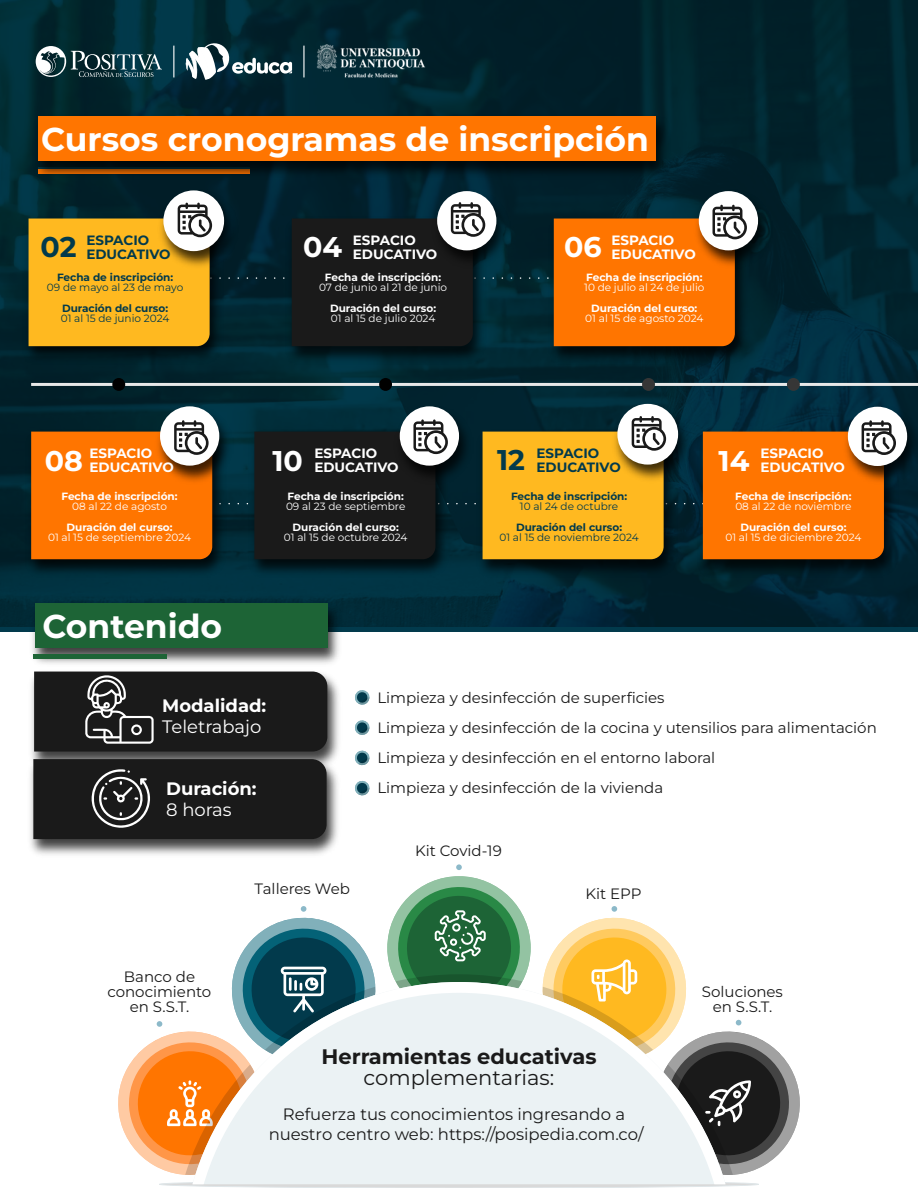
<style>
.page{position:relative;width:918px;height:1188px;background:#fff}
.page>*{position:absolute;margin:0;border:0;box-sizing:border-box;transform-origin:0 0}
.t1{font:700 33px "Montserrat";color:#fff}
.t2{font:700 28.5px "Montserrat";color:#fff}
.t3{font:700 28.5px "Montserrat";color:#023a4c}
.t4{font:700 21px "Montserrat";color:#1a1a1a}
.t5{font:21px "Montserrat";color:#1a1a1a}
.t6{font:700 18px "Montserrat";color:#fff}
.t7{font:18px "Montserrat";color:#fff}
.t8{font:16.5px/19.5px "Montserrat";color:#1a1a1a;text-align:center}
.t9{font:15px/15px "Montserrat";color:#1a1a1a;text-align:center}
.t10{font:700 13.5px/14.2px "Montserrat";color:#fff}
.t11{font:700 13.5px/14.2px "Montserrat";color:#023a4c}
.t12{font:10.5px "Montserrat";color:#fff}
.t13{font:700 10.5px "Montserrat";color:#fff}
.t14{font:700 10.5px "Montserrat";color:#023a4c}
.t15{font:10.5px "Montserrat";color:#023a4c}
.s1{font-size:28.5px}
</style>
<div class="page">
<img style="left:0;top:0;width:918px;height:626px">
<img style="left:31px;top:671px;width:308px;height:84px">
<img style="left:30px;top:755px;width:308px;height:100px">
<img style="left:30px;top:112px;width:643px;height:70px">
<div style="left:39px;top:116px;width:617px;height:45px;background:#ff7500"></div>
<img style="left:26px;top:599px;width:319px;height:65px">
<div style="left:35px;top:603px;width:293px;height:45px;background:#1d6436"></div>
<div style="left:34px;top:654px;width:133px;height:5px;background:#1d6436"></div>
<svg style="left:456px;top:864px;width:6px;height:6px"></svg>
<svg style="left:160px;top:1181px;width:598px;height:7px"></svg>
<div style="left:159px;top:1180px;width:600px;height:8px;border:1px solid #2a5869;border-radius:50%"></div>
<svg style="left:34px;top:672px;width:293px;height:80px;background:#252525"></svg>
<div style="left:33px;top:759px;width:294px;height:80px;background:#1a1a1a"></div>
<svg style="left:118px;top:876px;width:682px;height:309px"></svg>
<svg style="left:355px;top:690px;width:15px;height:15px"></svg>
<svg style="left:355px;top:720px;width:15px;height:15px"></svg>
<svg style="left:355px;top:750px;width:15px;height:16px"></svg>
<svg style="left:355px;top:780px;width:15px;height:16px"></svg>
<hr style="left:31px;top:383px;width:887px;height:3px;background:#e8e8e8">
<div style="left:112px;top:378px;width:13px;height:13px;background:#000;border-radius:50%"></div>
<div style="left:379px;top:378px;width:13px;height:13px;background:#000;border-radius:50%"></div>
<div style="left:642px;top:378px;width:13px;height:13px;background:#363636;border-radius:50%"></div>
<img style="left:20px;top:214px;width:207px;height:154px">
<img style="left:155px;top:186px;width:86px;height:16px">
<div style="left:163px;top:190px;width:61px;height:61px;background:#fff;border-radius:50%"></div>
<img style="left:283px;top:346px;width:207px;height:22px">
<img style="left:428px;top:187px;width:86px;height:15px">
<div style="left:437px;top:191px;width:59px;height:59px;background:#fff;border-radius:50%"></div>
<img style="left:545px;top:272px;width:207px;height:96px">
<img style="left:690px;top:187px;width:85px;height:85px">
<div style="left:699px;top:191px;width:59px;height:59px;background:#fff;border-radius:50%"></div>
<img style="left:246px;top:559px;width:207px;height:22px">
<img style="left:391px;top:402px;width:85px;height:14px">
<div style="left:400px;top:406px;width:59px;height:60px;background:#fff;border-radius:50%"></div>
<img style="left:22px;top:427px;width:207px;height:154px">
<img style="left:151px;top:402px;width:86px;height:14px">
<div style="left:160px;top:406px;width:59px;height:60px;background:#fff;border-radius:50%"></div>
<svg style="left:29px;top:202px;width:718px;height:144px;background:#7e5d27"></svg>
<img style="left:694px;top:487px;width:207px;height:94px">
<img style="left:839px;top:402px;width:79px;height:85px">
<div style="left:848px;top:407px;width:59px;height:59px;background:#fff;border-radius:50%"></div>
<div style="left:787px;top:378px;width:13px;height:13px;background:#363636;border-radius:50%"></div>
<img style="left:474px;top:559px;width:207px;height:22px">
<img style="left:609px;top:400px;width:87px;height:16px">
<div style="left:617px;top:404px;width:61px;height:61px;background:#fff;border-radius:50%"></div>
<svg style="left:31px;top:416px;width:865px;height:143px;background:#996524"></svg>
<svg style="left:36px;top:46px;width:126px;height:31px;background:#3e5e65"></svg>
<img style="left:316px;top:43px;width:111px;height:37px">
<hr style="left:173px;top:46px;width:1px;height:31px;background:#fff">
<hr style="left:303px;top:46px;width:2px;height:31px;background:#fff">
<svg style="left:184px;top:41px;width:108px;height:39px"></svg>
<h1 class="t1" style="left:41px;top:116px;width:609px">Cursos cronogramas de inscripción</h1>
<p class="t11" style="left:86px;top:232px;width:86px">ESPACIO<br>EDUCATIVO</p>
<p class="t14" style="left:57px;top:270px;width:118px">Fecha de inscripción:</p>
<p class="t15" style="left:47px;top:280px;width:138px">09 de mayo al 23 de mayo</p>
<p class="t14" style="left:62px;top:301px;width:108px">Duración del curso:</p>
<p class="t15" style="left:61px;top:311px;width:110px">01 al 15 de junio 2024</p>
<p class="t10" style="left:353px;top:232px;width:86px">ESPACIO<br>EDUCATIVO</p>
<p class="t13" style="left:325px;top:270px;width:118px">Fecha de inscripción:</p>
<p class="t12" style="left:319px;top:280px;width:130px">07 de junio al 21 de junio</p>
<p class="t13" style="left:330px;top:301px;width:108px">Duración del curso:</p>
<p class="t12" style="left:331px;top:311px;width:106px">01 al 15 de julio 2024</p>
<p class="t10" style="left:612px;top:232px;width:86px">ESPACIO<br>EDUCATIVO</p>
<p class="t13" style="left:586px;top:270px;width:118px">Fecha de inscripción:</p>
<p class="t12" style="left:584px;top:280px;width:122px">10 de julio al 24 de julio</p>
<p class="t13" style="left:591px;top:301px;width:108px">Duración del curso:</p>
<p class="t12" style="left:585px;top:311px;width:120px">01 al 15 de agosto 2024</p>
<h2 class="t3" style="left:40px;top:227px;width:38px">02</h2>
<h2 class="t2" style="left:564px;top:227px;width:39px">06</h2>
<h2 class="t2" style="left:303px;top:227px;width:40px">04</h2>
<p class="t10" style="left:90px;top:446px;width:86px">ESPACIO<br>EDUCATIVO</p>
<p class="t13" style="left:61px;top:489px;width:118px">Fecha de inscripción:</p>
<p class="t12" style="left:72px;top:499px;width:96px">08 al 22 de agosto</p>
<p class="t13" style="left:66px;top:520px;width:108px">Duración del curso:</p>
<p class="t12" style="left:48px;top:530px;width:144px">01 al 15 de septiembre 2024</p>
<p class="t10" style="left:314px;top:446px;width:86px">ESPACIO<br>EDUCATIVO</p>
<p class="t13" style="left:288px;top:489px;width:118px">Fecha de inscripción:</p>
<p class="t12" style="left:286px;top:499px;width:121px">09 al 23 de septiembre</p>
<p class="t13" style="left:293px;top:520px;width:108px">Duración del curso:</p>
<p class="t12" style="left:284px;top:530px;width:125px">01 al 15 de octubre 2024</p>
<p class="t11" style="left:536px;top:446px;width:86px;text-indent:-39px"><span class="s1">12</span> ESPACIO<br>EDUCATIVO</p>
<p class="t14" style="left:511px;top:489px;width:118px">Fecha de inscripción:</p>
<p class="t15" style="left:520px;top:499px;width:100px">10 al 24 de octubre</p>
<p class="t14" style="left:516px;top:520px;width:108px">Duración del curso:</p>
<p class="t15" style="left:499px;top:530px;width:141px">01 al 15 de noviembre 2024</p>
<p class="t10" style="left:761px;top:446px;width:86px">ESPACIO<br>EDUCATIVO</p>
<p class="t13" style="left:735px;top:489px;width:118px">Fecha de inscripción:</p>
<p class="t12" style="left:735px;top:499px;width:118px">08 al 22 de noviembre</p>
<p class="t13" style="left:740px;top:520px;width:108px">Duración del curso:</p>
<p class="t12" style="left:725px;top:530px;width:137px">01 al 15 de diciembre 2024</p>
<h2 class="t2" style="left:45px;top:440px;width:40px">08</h2>
<h2 class="t2" style="left:719px;top:440px;width:32px">14</h2>
<h2 class="t2" style="left:272px;top:440px;width:32px">10</h2>
<h1 class="t1" style="left:42px;top:603px;width:181px">Contenido</h1>
<p class="t6" style="left:162px;top:693px;width:106px">Modalidad:</p>
<p class="t7" style="left:162px;top:714px;width:101px">Teletrabajo</p>
<p class="t6" style="left:166px;top:775px;width:92px">Duración:</p>
<p class="t7" style="left:166px;top:797px;width:67px">8 horas</p>
<p class="t9" style="left:107px;top:969px;width:105px">Banco de conocimiento en S.S.T.</p>
<p class="t9" style="left:255px;top:880px;width:97px">Talleres Web</p>
<p class="t9" style="left:377px;top:682px;width:501px;line-height:30px;text-align:left">Limpieza y desinfección de superficies<br>Limpieza y desinfección de la cocina y utensilios para alimentación Limpieza y desinfección en el entorno laboral<br>Limpieza y desinfección de la vivienda</p>
<p class="t9" style="left:415px;top:842px;width:88px">Kit Covid-19</p>
<p class="t9" style="left:585px;top:886px;width:58px">Kit EPP</p>
<p class="t9" style="left:702px;top:983px;width:83px">Soluciones en S.S.T.</p>
<h3 class="t4" style="left:322px;top:1042px;width:276px">Herramientas educativas</h3>
<h3 class="t5" style="left:364px;top:1063px;width:192px">complementarias:</h3>
<p class="t8" style="left:269px;top:1104px;width:376px">Refuerza tus conocimientos ingresando a nuestro centro web: https://posipedia.com.co/</p>
</div>
